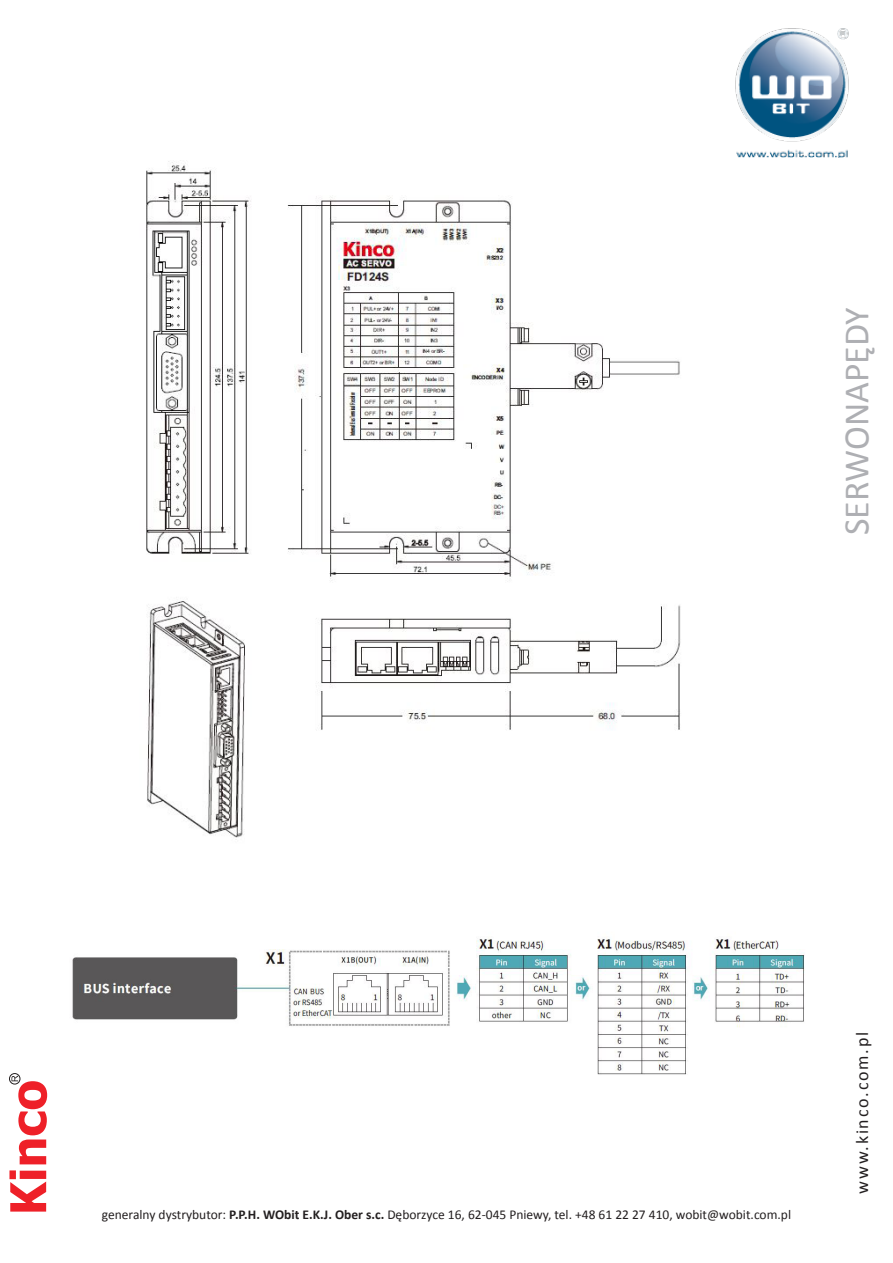
<style>
.page{position:relative;width:893px;height:1263px;background:#fff}
.page>*{position:absolute;margin:0;border:0;box-sizing:border-box;transform-origin:0 0}
.t1{font:36px "Calibri";color:#aeafb3}
.t2{font:18px "Calibri";letter-spacing:.1em;color:#231f20}
.t3{font:13.5px "Calibri";color:#231f20}
.s1{font-weight:700}
</style>
<div class="page">
<img style="left:735px;top:28px;width:114px;height:130px">
<div style="left:9px;top:1073px;width:11px;height:11px;border:1px solid #231f20;border-radius:50%"></div>
<svg style="left:9px;top:1075px;width:38px;height:136px"></svg>
<img style="left:146px;top:160px;width:535px;height:678px">
<img style="left:72px;top:937px;width:733px;height:138px">
<p class="t1" style="left:834px;top:535px;width:230px;rotate:-90deg">SERWONAPĘDY</p>
<p class="t3" style="left:102px;top:1206px;width:691px">generalny dystrybutor: <span class="s1">P.P.H. WObit E.K.J. Ober s.c.</span> Dęborzyce 16, 62-045 Pniewy, tel. +48 61 22 27 410, wobit@wobit.com.pl</p>
<p class="t2" style="left:851px;top:1194px;width:163px;rotate:-90deg">www.kinco.com.pl</p>
</div>
